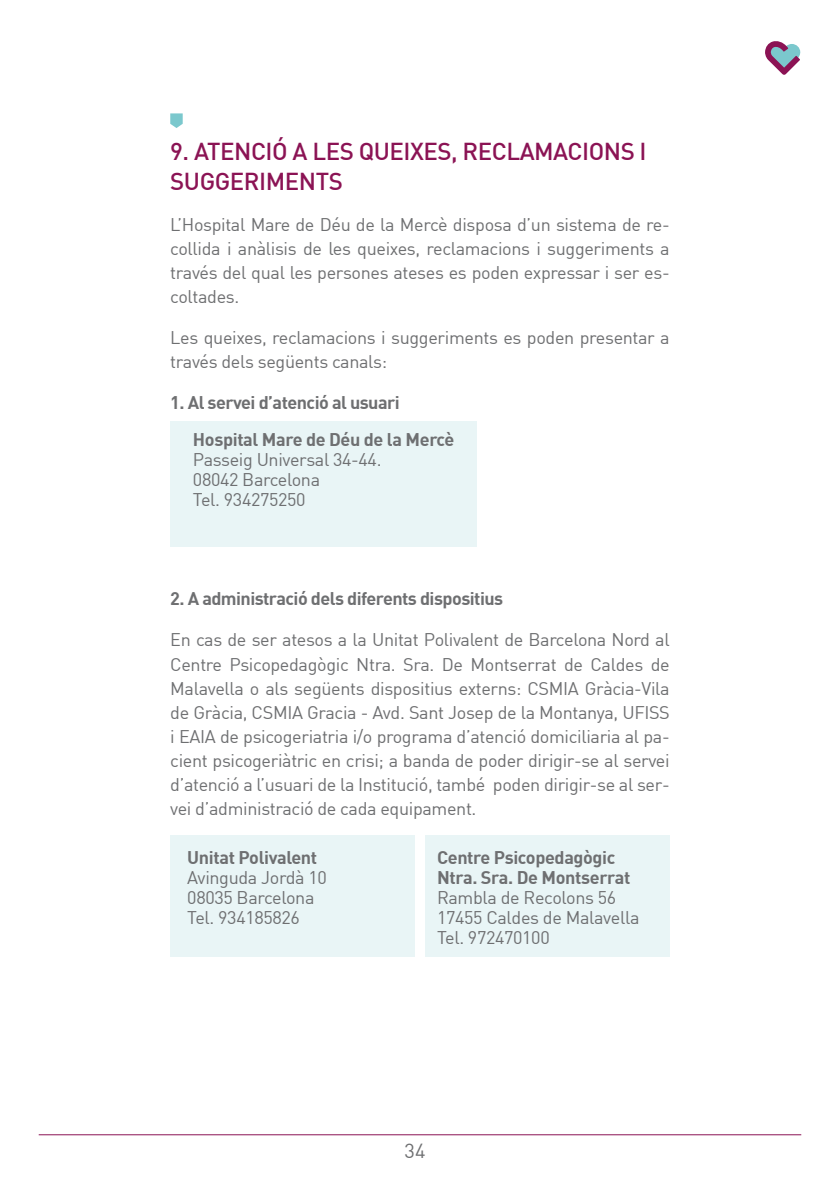
<style>
.page{position:relative;width:840px;height:1191px;background:#fff}
.page>*{position:absolute;margin:0;border:0;box-sizing:border-box;transform-origin:0 0}
.t1{font:500 24px/30px "DIN";letter-spacing:-.02em;color:#8b1354}
.t2{font:20px "DIN";color:#6e6f71}
.t3{font:18px/24px "DIN";letter-spacing:-.02em;color:#6e6f71}
.t4{font:700 18px/37px "DIN";letter-spacing:-.03em;color:#6e6f71}
</style>
<div class="page">
<svg style="left:170px;top:113px;width:13px;height:15px"></svg>
<svg style="left:765px;top:41px;width:35px;height:34px"></svg>
<hr style="left:39px;top:1134px;width:761px;height:1px;background:#8b1354">
<div style="left:170px;top:421px;width:306px;height:126px;background:#e9f5f6"></div>
<div style="left:170px;top:835px;width:245px;height:121px;background:#e9f5f6"></div>
<div style="left:424px;top:835px;width:245px;height:121px;background:#e9f5f6"></div>
<h1 class="t1" style="left:170px;top:136px;width:477px">9. ATENCIÓ A LES QUEIXES, RECLAMACIONS I<br>SUGGERIMENTS</h1>
<p class="t3" style="left:170px;top:212px;width:500px;text-align:justify">L’Hospital Mare de Déu de la Mercè disposa d’un sistema de re&shy;collida i anàlisis de les queixes, reclamacions i suggeriments a través del qual les persones ateses es poden expressar i ser es&shy;coltades.</p>
<p class="t3" style="left:170px;top:325px;width:500px">Les queixes, reclamacions i suggeriments es poden presentar a través dels següents canals:</p>
<p class="t4" style="left:193px;top:383px;width:263px;text-indent:-23px">1. Al servei d’atenció al usuari<br>Hospital Mare de Déu de la Mercè</p>
<p class="t3" style="left:193px;top:449px;width:190px;line-height:20px">Passeig Universal 34-44.<br>08042 Barcelona<br>Tel. 934275250</p>
<p class="t4" style="left:170px;top:579px;width:334px">2. A administració dels diferents dispositius</p>
<p class="t3" style="left:170px;top:627px;width:500px;text-align:justify">En cas de ser atesos a la Unitat Polivalent de Barcelona Nord al Centre Psicopedagògic Ntra. Sra. De Montserrat de Caldes de Malavella o als següents dispositius externs: CSMIA Gràcia-Vila de Gràcia, CSMIA Gracia - Avd. Sant Josep de la Montanya, UFISS i EAIA de psicogeriatria i/o programa d’atenció domiciliaria al pa&shy;cient psicogeriàtric en crisi; a banda de poder dirigir-se al servei d’atenció a l’usuari de la Institució, també poden dirigir-se al ser&shy;vei d’administració de cada equipament.</p>
<p class="t4" style="left:187px;top:838px;width:131px">Unitat Polivalent</p>
<p class="t3" style="left:187px;top:867px;width:141px;line-height:20px">Avinguda Jordà 10<br>08035 Barcelona<br>Tel. 934185826</p>
<p class="t4" style="left:437px;top:846px;width:195px;line-height:20px">Centre Psicopedagògic<br>Ntra. Sra. De Montserrat</p>
<p class="t3" style="left:437px;top:887px;width:204px;line-height:20px">Rambla de Recolons 56<br>17455 Caldes de Malavella<br>Tel. 972470100</p>
<p class="t2" style="left:404px;top:1138px;width:22px">34</p>
</div>
